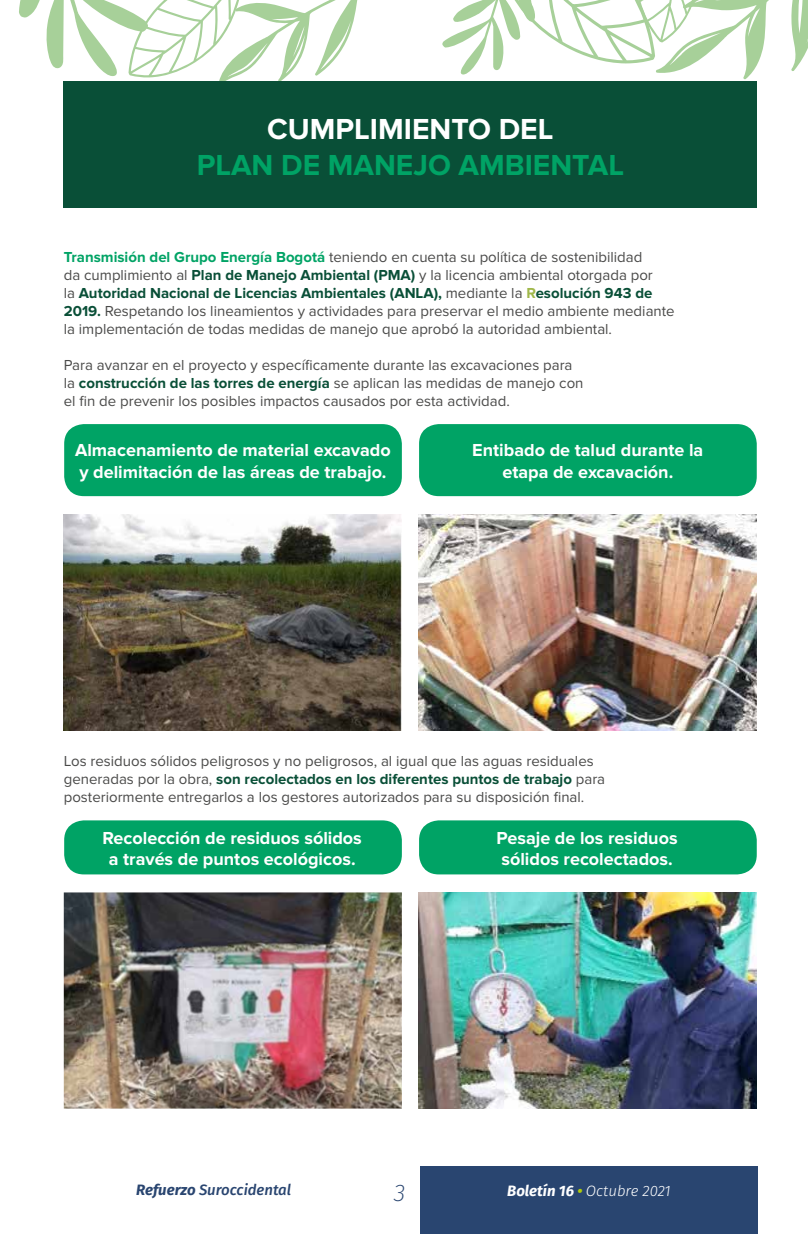
<style>
.page{position:relative;width:808px;height:1234px;background:#fff}
.page>*{position:absolute;margin:0;border:0;box-sizing:border-box;transform-origin:0 0}
.t1{font:700 30px "Proxima Nova";color:#00a365}
.t2{font:700 30px "Proxima Nova";color:#fff}
.t3{font:italic 200 24px "Fira Sans";color:#294570}
.t4{font:700 18px/21.6px "Proxima Nova";color:#fff}
.t5{font:15px/18px "Proxima Nova";color:#4a4a49}
.t6{font:italic 500 15px "Fira Sans";color:#294570}
.t7{font:italic 300 15px "Fira Sans";color:#fff}
.s1{font-weight:700;color:#00a365}
.s2{font-weight:700;color:#094f37}
.s3{font-weight:700;color:#a0b84b}
.s4{font-weight:700}
.s5{font-weight:700;color:#afca0b}
</style>
<div class="page">
<div style="left:420px;top:1165px;width:338px;height:68px;background:#294570"></div>
<img style="left:64px;top:514px;width:338px;height:216px">
<img style="left:419px;top:514px;width:338px;height:216px">
<div style="left:64px;top:424px;width:338px;height:72px;background:#00a365;border-radius:20px"></div>
<div style="left:419px;top:424px;width:338px;height:72px;background:#00a365;border-radius:20px"></div>
<img style="left:64px;top:892px;width:338px;height:216px">
<img style="left:419px;top:892px;width:338px;height:216px">
<div style="left:64px;top:820px;width:338px;height:54px;background:#00a365;border-radius:20px"></div>
<div style="left:419px;top:820px;width:338px;height:54px;background:#00a365;border-radius:20px"></div>
<svg style="left:19px;top:0;width:373px;height:87px"></svg>
<svg style="left:442px;top:0;width:366px;height:80px"></svg>
<div style="left:64px;top:82px;width:693px;height:126px;background:#094f37"></div>
<h1 class="t2" style="left:267px;top:111px;width:288px">CUMPLIMIENTO DEL</h1>
<h1 class="t1" style="left:197px;top:147px;width:429px">PLAN DE MANEJO AMBIENTAL</h1>
<p class="t5" style="left:64px;top:248px;width:612px"><span class="s1">Transmisión del Grupo Energía Bogotá</span> teniendo en cuenta su política de sostenibilidad<br>da cumplimiento al <span class="s2">Plan de Manejo Ambiental (PMA)</span> y la licencia ambiental otorgada por<br>la <span class="s2">Autoridad Nacional de Licencias Ambientales (ANLA),</span> mediante la <span class="s3">R</span><span class="s2">esolución 943 de 2019.</span> Respetando los lineamientos y actividades para preservar el medio ambiente mediante la implementación de todas medidas de manejo que aprobó la autoridad ambiental.</p>
<p class="t5" style="left:64px;top:356px;width:521px">Para avanzar en el proyecto y específicamente durante las excavaciones para la <span class="s2">construcción de las torres de energía</span> se aplican las medidas de manejo con el fin de prevenir los posibles impactos causados por esta actividad.</p>
<p class="t4" style="left:75px;top:440px;width:317px">Almacenamiento de material excavado y delimitación de las áreas de trabajo.</p>
<p class="t4" style="left:472px;top:440px;width:233px;text-align:center">Entibado de talud durante la etapa de excavación.</p>
<p class="t5" style="left:64px;top:752px;width:543px">Los residuos sólidos peligrosos y no peligrosos, al igual que las aguas residuales generadas por la obra, <span class="s2">son recolectados en los diferentes puntos de trabajo</span> para posteriormente entregarlos a los gestores autorizados para su disposición final.</p>
<p class="t4" style="left:103px;top:827px;width:261px;text-align:center">Recolección de residuos sólidos a través de puntos ecológicos.</p>
<p class="t4" style="left:497px;top:827px;width:183px">Pesaje de los residuos sólidos recolectados.</p>
<p class="t6" style="left:136px;top:1177px;width:156px"><span class="s4">Refuerzo</span> Suroccidental</p>
<h2 class="t3" style="left:394px;top:1175px;width:13px">3</h2>
<p class="t7" style="left:507px;top:1180px;width:165px"><span class="s4">Boletín 16</span> <span class="s5">•</span> Octubre 2021</p>
</div>
